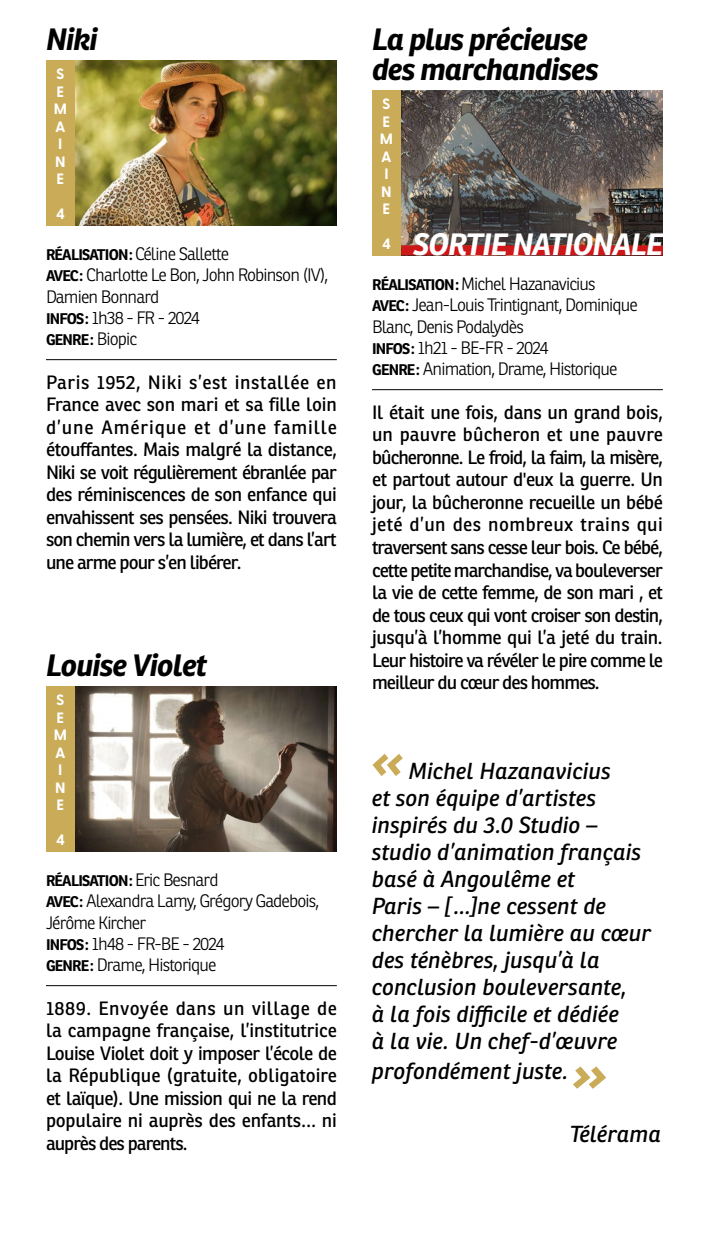
<style>
.page{position:relative;width:709px;height:1241px;background:#fff}
.page>*{position:absolute;margin:0;border:0;box-sizing:border-box;transform-origin:0 0}
.t1{font:italic 700 50px "Ronnia";color:#c9ab58}
.t2{font:italic 700 50px "Ronnia";color:#c9ab58;scale:1.1 1}
.t3{font:italic 700 30px/30px "Ronnia";letter-spacing:-.03em;color:#000}
.t4{font:italic 700 30px "Ronnia";letter-spacing:-.03em;color:#fff}
.t5{font:italic 22.5px/27px "Ronnia";color:#000}
.t6{font:18.75px/22.5px "Ronnia";letter-spacing:-.05em;color:#000;text-align:justify}
.t7{font:300 17.5px/21.2px "Ronnia";letter-spacing:-.05em;color:#000}
.t8{font:700 15px "Ronnia";letter-spacing:-.05em;color:#000}
.t9{font:700 15px/17.5px "Greycliff CF";color:#fff}
.s1{font-weight:700;font-size:15px}
.s2{font-weight:300;font-size:17.5px}
</style>
<div class="page">
<img style="left:401px;top:91px;width:261px;height:165px">
<hr style="left:372px;top:389px;width:291px;height:1px;background:#000">
<div style="left:372px;top:90px;width:29px;height:166px;background:#caab58"></div>
<div style="left:401px;top:245px;width:262px;height:10px;background:#cd1719"></div>
<img style="left:75px;top:686px;width:262px;height:165px">
<hr style="left:46px;top:985px;width:291px;height:1px;background:#000">
<div style="left:46px;top:686px;width:29px;height:165px;background:#caab58"></div>
<img style="left:75px;top:61px;width:262px;height:165px">
<hr style="left:46px;top:359px;width:291px;height:1px;background:#000">
<div style="left:46px;top:60px;width:29px;height:166px;background:#caab58"></div>
<h2 class="t3" style="left:46px;top:24px;width:53px">Niki</h2>
<p class="t9" style="left:54px;top:64px;width:15px">S<br>E<br>M<br>A<br>I<br>N<br>E</p>
<p class="t9" style="left:56px;top:204px;width:10px">4</p>
<p class="t7" style="left:46px;top:243px;width:284px"><span class="s1">RÉALISATION:</span> Céline Sallette<br><span class="s1">AVEC:</span> Charlotte Le Bon, John Robinson (IV),<br>Damien Bonnard<br><span class="s1">INFOS:</span> 1h38 - FR - 2024</p>
<p class="t8" style="left:46px;top:330px;width:93px">GENRE: <span class="s2">Biopic</span></p>
<p class="t6" style="left:46px;top:371px;width:292px">Paris 1952, Niki s’est installée en France avec son mari et sa fille loin d’une Amérique et d’une famille étouffantes. Mais malgré la distance, Niki se voit régulièrement ébranlée par des réminiscences de son enfance qui envahissent ses pensées. Niki trouvera son chemin vers la lumière, et dans l’art une arme pour s’en libérer.</p>
<h2 class="t3" style="left:46px;top:649px;width:163px">Louise Violet</h2>
<p class="t9" style="left:54px;top:690px;width:15px">S<br>E<br>M<br>A<br>I<br>N<br>E</p>
<p class="t9" style="left:56px;top:830px;width:10px">4</p>
<p class="t8" style="left:46px;top:871px;width:174px">RÉALISATION: <span class="s2">Eric Besnard</span></p>
<p class="t7" style="left:46px;top:890px;width:275px"><span class="s1">AVEC:</span> Alexandra Lamy, Grégory Gadebois,<br>Jérôme Kircher<br><span class="s1">INFOS:</span> 1h48 - FR-BE - 2024<br><span class="s1">GENRE:</span> Drame, Historique</p>
<p class="t6" style="left:46px;top:996px;width:292px">1889. Envoyée dans un village de la campagne française, l’institutrice Louise Violet doit y imposer l’école de la République (gratuite, obligatoire et laïque). Une mission qui ne la rend populaire ni auprès des enfants… ni auprès des parents.</p>
<h2 class="t3" style="left:372px;top:24px;width:228px">La plus précieuse des marchandises</h2>
<p class="t9" style="left:380px;top:94px;width:15px;text-align:center">S<br>E<br>M<br>A<br>I<br>N<br>E</p>
<h2 class="t4" style="left:382px;top:225px;width:282px"><sup>4</sup> SORTIE NATIONALE</h2>
<p class="t7" style="left:372px;top:273px;width:267px"><span class="s1">RÉALISATION:</span> Michel Hazanavicius<br><span class="s1">AVEC:</span> Jean-Louis Trintignant, Dominique<br>Blanc, Denis Podalydès<br><span class="s1">INFOS:</span> 1h21 - BE-FR - 2024<br><span class="s1">GENRE:</span> Animation, Drame, Historique</p>
<p class="t6" style="left:372px;top:401px;width:292px">Il était une fois, dans un grand bois, un pauvre bûcheron et une pauvre bûcheronne. Le froid, la faim, la misère, et partout autour d'eux la guerre. Un jour, la bûcheronne recueille un bébé jeté d’un des nombreux trains qui traversent sans cesse leur bois. Ce bébé, cette petite marchandise, va bouleverser la vie de cette femme, de son mari , et de tous ceux qui vont croiser son destin, jusqu’à l’homme qui l’a jeté du train.<br>Leur histoire va révéler le pire comme le meilleur du cœur des hommes.</p>
<h1 class="t1" style="left:371px;top:729px;width:33px">«</h1>
<p class="t5" style="left:371px;top:757px;width:281px;text-indent:37px">Michel Hazanavicius<br>et son équipe d’artistes inspirés du 3.0 Studio – studio d’animation français basé à Angoulême et<br>Paris – [...]ne cessent de chercher la lumière au cœur des ténèbres, jusqu’à la conclusion bouleversante,<br>à la fois difficile et dédiée<br>à la vie. Un chef-d’œuvre</p>
<p class="t5" style="left:371px;top:1057px;width:198px">profondément juste.</p>
<h1 class="t2" style="left:573px;top:1041px;width:32px">»</h1>
<p class="t5" style="left:569px;top:1119px;width:93px">Télérama</p>
</div>
